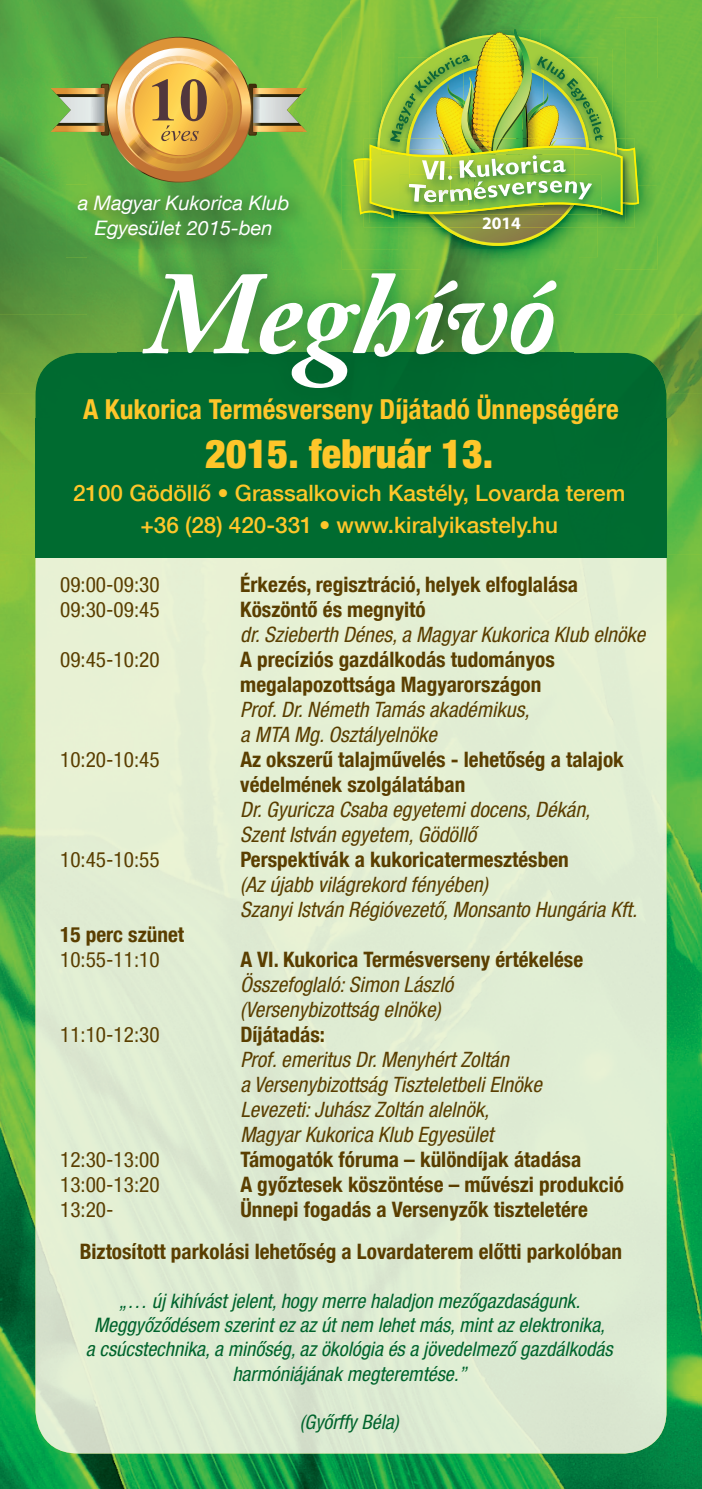
<style>
.page{position:relative;width:702px;height:1489px;background:#fff}
.page>*{position:absolute;margin:0;border:0;box-sizing:border-box;transform-origin:0 0}
.t1{font:italic 700 117.5px "Adobe Caslon Pro";letter-spacing:-.02em;color:#fff}
.t2{font:900 condensed 40px "Helvetica Neue LT Com";color:#fec62a}
.t3{font:700 condensed 27.5px "Helvetica Neue LT Com";color:#fec62a}
.t4{font:500 22.5px/32.5px "Helvetica Neue LT Com";color:#fec62a;text-align:center}
.t5{font:700 condensed 21.25px/25px "Helvetica Neue LT Com";color:#5a3e00}
.t6{font:italic condensed 21.25px/25px "Helvetica Neue LT Com";color:#5a3e00}
.t7{font:condensed 21.25px "Helvetica Neue LT Com";color:#5a3e00}
.t8{font:italic condensed 20px/24px "Helvetica Neue LT Com";color:#00642d;text-align:center}
.t9{font:italic 20px/25px "Helvetica Neue LT Com";color:#fff;text-align:center}
.t10{font:700 17.5px "Myriad Pro";color:#fff}
</style>
<div class="page">
<img style="left:0;top:550px;width:702px;height:938px">
<img style="left:0;top:0;width:351px;height:78px">
<img style="left:351px;top:0;width:263px;height:17px">
<div style="left:614px;top:0;width:88px;height:78px;background:#72bf43"></div>
<img style="left:0;top:78px;width:342px;height:79px">
<div style="left:657px;top:78px;width:45px;height:158px;background:#71be43"></div>
<img style="left:0;top:157px;width:88px;height:236px">
<img style="left:307px;top:157px;width:35px;height:79px">
<img style="left:88px;top:258px;width:29px;height:95px">
<img style="left:307px;top:236px;width:35px;height:13px">
<div style="left:573px;top:269px;width:41px;height:84px;background:#6cbc44"></div>
<img style="left:614px;top:236px;width:88px;height:157px">
<img style="left:0;top:393px;width:35px;height:157px">
<img style="left:666px;top:393px;width:36px;height:157px">
<img style="left:35px;top:557px;width:631px;height:896px">
<div style="left:35px;top:550px;width:631px;height:7px;background:#006b30"></div>
<div style="left:35px;top:353px;width:158px;height:197px;background:#006b30"></div>
<div style="left:193px;top:409px;width:315px;height:9px;background:#006b30"></div>
<div style="left:508px;top:353px;width:158px;height:65px;background:#006b30"></div>
<div style="left:193px;top:418px;width:473px;height:132px;background:#006b30"></div>
<img style="left:117px;top:258px;width:152px;height:151px">
<img style="left:269px;top:249px;width:152px;height:160px">
<img style="left:421px;top:269px;width:152px;height:140px">
<img style="left:342px;top:17px;width:78px;height:84px">
<img style="left:420px;top:17px;width:158px;height:12px">
<div style="left:578px;top:17px;width:79px;height:84px;background:#71be43"></div>
<img style="left:342px;top:101px;width:11px;height:84px">
<img style="left:639px;top:101px;width:18px;height:84px">
<img style="left:342px;top:185px;width:56px;height:64px">
<svg style="left:573px;top:257px;width:5px;height:12px"></svg>
<img style="left:578px;top:185px;width:79px;height:84px">
<img style="left:342px;top:249px;width:231px;height:20px">
<img style="left:398px;top:218px;width:199px;height:39px">
<img style="left:398px;top:249px;width:175px;height:8px">
<svg style="left:447px;top:227px;width:101px;height:16px;background:#86943c"></svg>
<img style="left:363px;top:218px;width:35px;height:9px">
<img style="left:597px;top:218px;width:37px;height:9px">
<img style="left:369px;top:218px;width:29px;height:5px">
<img style="left:597px;top:218px;width:28px;height:5px">
<img style="left:429px;top:218px;width:137px;height:9px">
<img style="left:433px;top:218px;width:130px;height:9px">
<img style="left:353px;top:29px;width:286px;height:189px">
<img style="left:66px;top:190px;width:80px;height:68px">
<img style="left:146px;top:190px;width:161px;height:59px">
<img style="left:117px;top:249px;width:190px;height:9px">
<svg style="left:51px;top:37px;width:256px;height:153px;background:#9caa51"></svg>
<p class="t9" style="left:78px;top:189px;width:213px">a Magyar Kukorica Klub<br>Egyesület 2015-ben</p>
<p class="t10" style="left:482px;top:212px;width:40px">2014</p>
<h1 class="t1" style="left:145px;top:244px;width:412px">Meghívó</h1>
<p class="t3" style="left:83px;top:393px;width:537px">A Kukorica Termésverseny Díjátadó Ünnepségére</p>
<h2 class="t2" style="left:205px;top:430px;width:289px">2015. február 13.</h2>
<p class="t4" style="left:73px;top:476px;width:553px">2100 Gödöllő • Grassalkovich Kastély, Lovarda terem +36 (28) 420-331 • www.kiralyikastely.hu</p>
<p class="t7" style="left:60px;top:572px;width:101px">09:00-09:30</p>
<p class="t5" style="left:240px;top:572px;width:339px">Érkezés, regisztráció, helyek elfoglalása</p>
<p class="t7" style="left:60px;top:597px;width:101px">09:30-09:45</p>
<p class="t5" style="left:240px;top:597px;width:187px">Köszöntő és megnyitó</p>
<p class="t6" style="left:240px;top:621px;width:406px">dr. Szieberth Dénes, a Magyar Kukorica Klub elnöke</p>
<p class="t7" style="left:60px;top:647px;width:101px">09:45-10:20</p>
<p class="t5" style="left:240px;top:647px;width:316px">A precíziós gazdálkodás tudományos megalapozottsága Magyarországon</p>
<p class="t6" style="left:240px;top:696px;width:291px">Prof. Dr. Németh Tamás akadémikus, a MTA Mg. Osztályelnöke</p>
<p class="t7" style="left:60px;top:747px;width:101px">10:20-10:45</p>
<p class="t5" style="left:240px;top:747px;width:385px">Az okszerű talajművelés - lehetőség a talajok védelmének szolgálatában</p>
<p class="t6" style="left:240px;top:796px;width:351px">Dr. Gyuricza Csaba egyetemi docens, Dékán,<br>Szent István egyetem, Gödöllő</p>
<p class="t7" style="left:60px;top:847px;width:101px">10:45-10:55</p>
<p class="t5" style="left:240px;top:847px;width:330px">Perspektívák a kukoricatermesztésben</p>
<p class="t6" style="left:240px;top:871px;width:398px">(Az újabb világrekord fényében)<br>Szanyi István Régióvezető, Monsanto Hungária Kft.</p>
<p class="t5" style="left:60px;top:922px;width:125px">15 perc szünet</p>
<p class="t7" style="left:60px;top:947px;width:101px">10:55-11:10</p>
<p class="t5" style="left:240px;top:947px;width:344px">A VI. Kukorica Termésverseny értékelése</p>
<p class="t6" style="left:240px;top:971px;width:214px">Összefoglaló: Simon László (Versenybizottság elnöke)</p>
<p class="t7" style="left:60px;top:1022px;width:101px">11:10-12:30</p>
<p class="t5" style="left:240px;top:1022px;width:86px">Díjátadás:</p>
<p class="t6" style="left:240px;top:1046px;width:303px">Prof. emeritus Dr. Menyhért Zoltán<br>a Versenybizottság Tiszteletbeli Elnöke Levezeti: Juhász Zoltán alelnök, Magyar Kukorica Klub Egyesület</p>
<p class="t7" style="left:60px;top:1146px;width:101px">12:30-13:00</p>
<p class="t5" style="left:240px;top:1147px;width:342px">Támogatók fóruma – különdíjak átadása</p>
<p class="t7" style="left:60px;top:1171px;width:101px">13:00-13:20</p>
<p class="t5" style="left:240px;top:1172px;width:385px">A győztesek köszöntése – művészi produkció</p>
<p class="t7" style="left:60px;top:1196px;width:55px">13:20-</p>
<p class="t5" style="left:240px;top:1197px;width:349px">Ünnepi fogadás a Versenyzők tiszteletére</p>
<p class="t5" style="left:80px;top:1238px;width:544px">Biztosított parkolási lehetőség a Lovardaterem előtti parkolóban</p>
<p class="t8" style="left:86px;top:1288px;width:528px">„… új kihívást jelent, hogy merre haladjon mezőgazdaságunk.<br>Meggyőződésem szerint ez az út nem lehet más, mint az elektronika,<br>a csúcstechnika, a minőség, az ökológia és a jövedelmező gazdálkodás harmóniájának megteremtése.”</p>
<p class="t8" style="left:300px;top:1408px;width:100px">(Győrffy Béla)</p>
</div>
